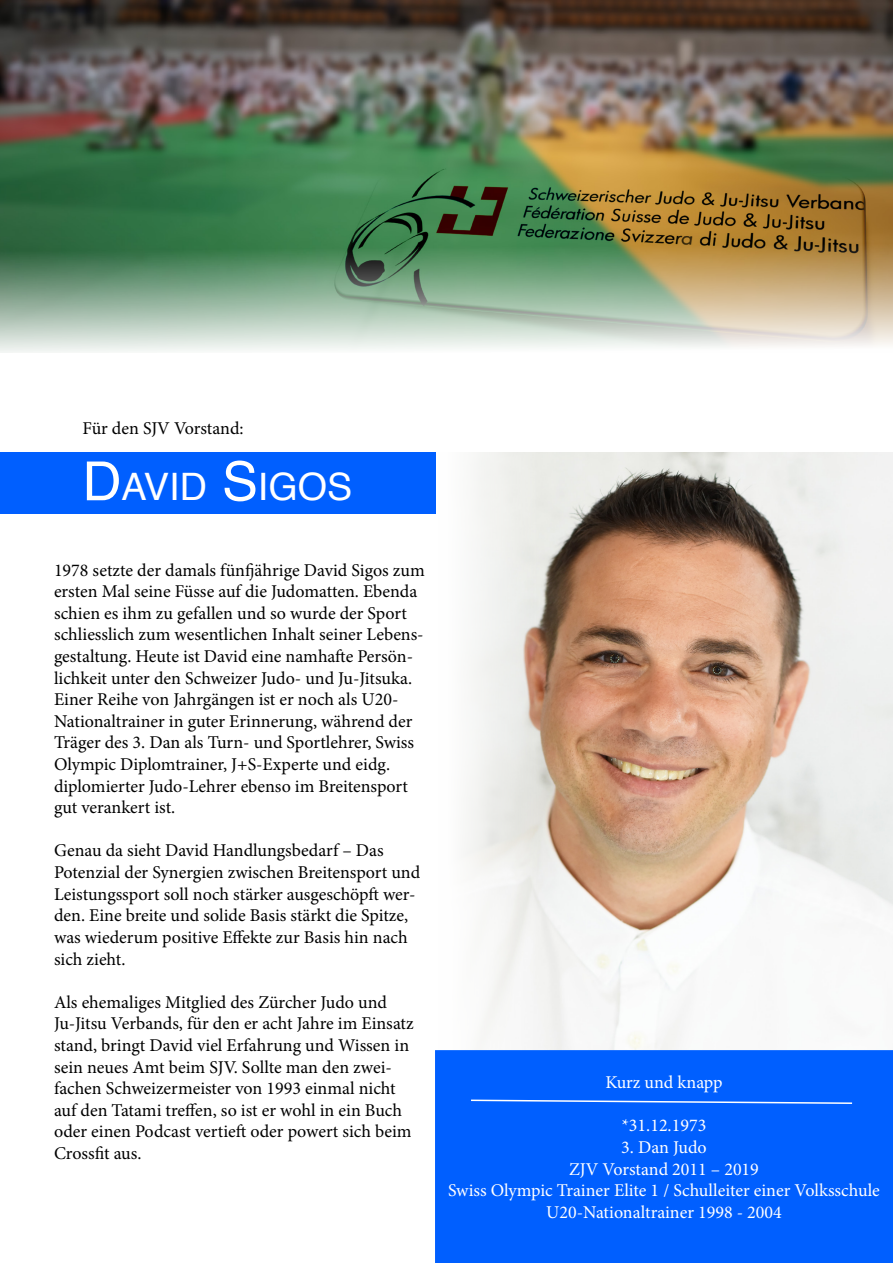
<style>
.page{position:relative;width:893px;height:1263px;background:#fff}
.page>*{position:absolute;margin:0;border:0;box-sizing:border-box;transform-origin:0 0}
.t1{font:37.8px "Helvetica";color:#fff}
.t2{font:18px/21.6px "Minion Pro";color:#000}
.t3{font:18px "Minion Pro";color:#fff}
.s1{font-size:54px}
</style>
<div class="page">
<img style="left:0;top:0;width:893px;height:352px">
<div style="left:0;top:452px;width:435px;height:62px;background:#005fff"></div>
<img style="left:465px;top:452px;width:428px;height:598px">
<div style="left:436px;top:1052px;width:455px;height:209px;background:#005fff"></div>
<div style="left:435px;top:1050px;width:458px;height:213px;border:3px solid #005fff"></div>
<svg style="left:471px;top:1099px;width:382px;height:5px"></svg>
<p class="t2" style="left:82px;top:417px;width:163px">Für den SJV Vorstand:</p>
<p class="t1" style="left:83px;top:458px;width:268px"><span class="s1">D</span>AVID <span class="s1">S</span>IGOS</p>
<p class="t2" style="left:54px;top:559px;width:372px">1978 setzte der damals fünfjährige David Sigos zum ersten Mal seine Füsse auf die Judomatten. Ebenda schien es ihm zu gefallen und so wurde der Sport schliesslich zum wesentlichen Inhalt seiner Lebens&shy;gestaltung. Heute ist David eine namhafte Persön&shy;lichkeit unter den Schweizer Judo- und Ju-Jitsuka.<br>Einer Reihe von Jahrgängen ist er noch als U20- Nationaltrainer in guter Erinnerung, während der Träger des 3. Dan als Turn- und Sportlehrer, Swiss Olympic Diplomtrainer, J+S-Experte und eidg. diplomierter Judo-Lehrer ebenso im Breitensport gut verankert ist.</p>
<p class="t2" style="left:54px;top:840px;width:368px">Genau da sieht David Handlungsbedarf – Das Potenzial der Synergien zwischen Breitensport und Leistungssport soll noch stärker ausgeschöpft wer&shy;den. Eine breite und solide Basis stärkt die Spitze, was wiederum positive Effekte zur Basis hin nach sich zieht.</p>
<p class="t2" style="left:54px;top:991px;width:361px">Als ehemaliges Mitglied des Zürcher Judo und Ju-Jitsu Verbands, für den er acht Jahre im Einsatz stand, bringt David viel Erfahrung und Wissen in sein neues Amt beim SJV. Sollte man den zwei&shy;fachen Schweizermeister von 1993 einmal nicht auf den Tatami treffen, so ist er wohl in ein Buch oder einen Podcast vertieft oder powert sich beim Crossfit aus.</p>
<p class="t3" style="left:605px;top:1070px;width:119px">Kurz und knapp</p>
<p class="t3" style="left:622px;top:1113px;width:86px">*31.12.1973</p>
<p class="t3" style="left:621px;top:1135px;width:87px">3. Dan Judo</p>
<p class="t3" style="left:569px;top:1157px;width:191px">ZJV Vorstand 2011 – 2019</p>
<p class="t3" style="left:448px;top:1178px;width:433px">Swiss Olympic Trainer Elite 1 / Schulleiter einer Volksschule</p>
<p class="t3" style="left:546px;top:1200px;width:237px">U20-Nationaltrainer 1998 - 2004</p>
</div>
